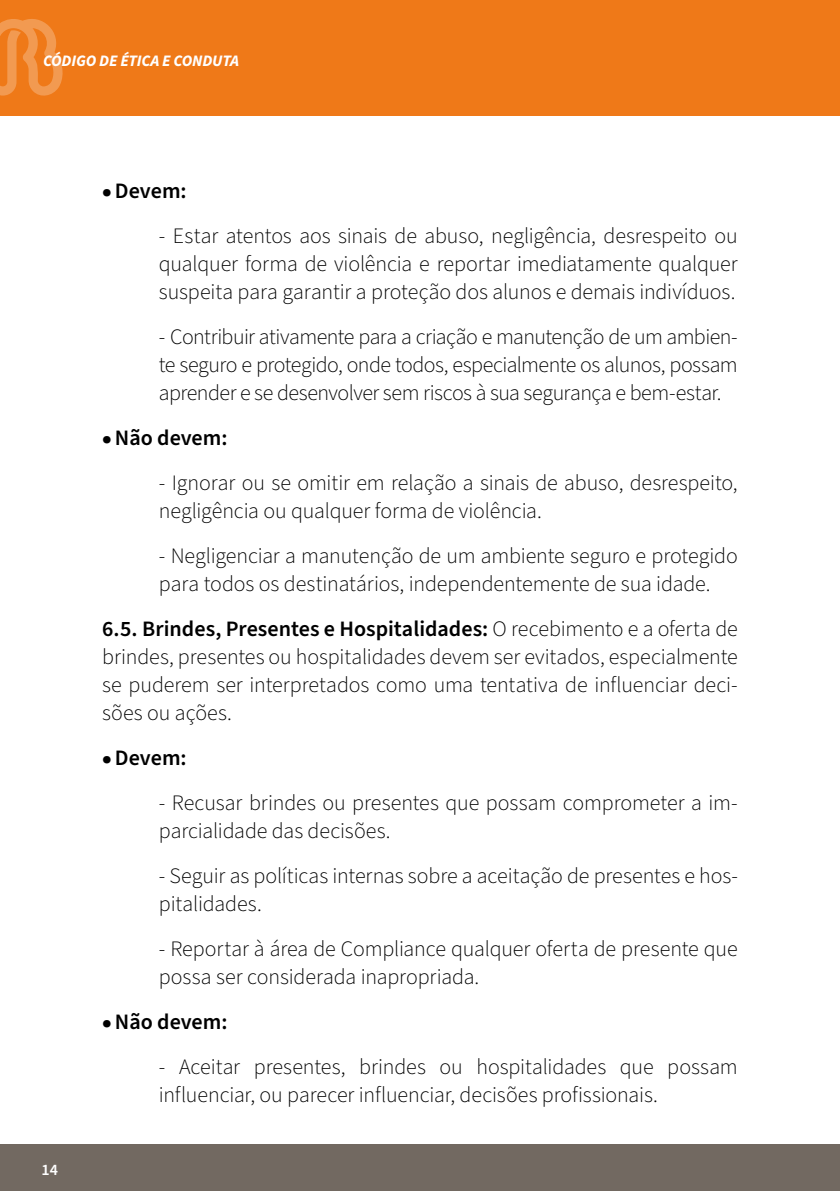
<style>
.page{position:relative;width:840px;height:1191px;background:#fff}
.page>*{position:absolute;margin:0;border:0;box-sizing:border-box;transform-origin:0 0}
.t1{font:300 22px/28px "Source Sans Pro";letter-spacing:-.005em;color:#000}
.t2{font:600 22px "Source Sans Pro";color:#000}
.t3{font:italic 700 16px "Source Sans Pro";letter-spacing:-.01em;color:#fff}
.t4{font:600 16px "Source Sans Pro";color:#fff}
.s1{font-size:16px}
.s2{font-weight:600}
</style>
<div class="page">
<div style="left:0;top:0;width:839px;height:115px;background:#ef7918"></div>
<svg style="left:0;top:19px;width:63px;height:77px"></svg>
<div style="left:0;top:1144px;width:839px;height:47px;background:#726961"></div>
<p class="t3" style="left:43px;top:49px;width:197px">CÓDIGO DE ÉTICA E CONDUTA</p>
<p class="t4" style="left:41px;top:1158px;width:18px">14</p>
<p class="t2" style="left:102px;top:176px;width:86px"><span class="s1">●</span> Devem:</p>
<p class="t1" style="left:159px;top:222px;width:580px;text-align:justify">- Estar atentos aos sinais de abuso, negligência, desrespeito ou qualquer forma de violência e reportar imediatamente qualquer suspeita para garantir a proteção dos alunos e demais indivíduos.</p>
<p class="t1" style="left:159px;top:323px;width:580px;text-align:justify">- Contribuir ativamente para a criação e manutenção de um ambien&shy;te seguro e protegido, onde todos, especialmente os alunos, possam aprender e se desenvolver sem riscos à sua segurança e bem-estar.</p>
<p class="t2" style="left:102px;top:423px;width:127px"><span class="s1">●</span> Não devem:</p>
<p class="t1" style="left:159px;top:469px;width:580px">- Ignorar ou se omitir em relação a sinais de abuso, desrespeito, negligência ou qualquer forma de violência.</p>
<p class="t1" style="left:159px;top:542px;width:580px">- Negligenciar a manutenção de um ambiente seguro e protegido para todos os destinatários, independentemente de sua idade.</p>
<p class="t1" style="left:102px;top:615px;width:636px;text-align:justify"><span class="s2">6.5. Brindes, Presentes e Hospitalidades:</span> O recebimento e a oferta de brindes, presentes ou hospitalidades devem ser evitados, especialmente se puderem ser interpretados como uma tentativa de influenciar deci&shy;sões ou ações.</p>
<p class="t2" style="left:102px;top:743px;width:86px"><span class="s1">●</span> Devem:</p>
<p class="t1" style="left:159px;top:789px;width:580px">- Recusar brindes ou presentes que possam comprometer a im&shy;parcialidade das decisões.</p>
<p class="t1" style="left:159px;top:862px;width:580px">- Seguir as políticas internas sobre a aceitação de presentes e hos&shy;pitalidades.</p>
<p class="t1" style="left:159px;top:935px;width:580px">- Reportar à área de Compliance qualquer oferta de presente que possa ser considerada inapropriada.</p>
<p class="t2" style="left:102px;top:1007px;width:127px"><span class="s1">●</span> Não devem:</p>
<p class="t1" style="left:159px;top:1053px;width:580px">- Aceitar presentes, brindes ou hospitalidades que possam influenciar, ou parecer influenciar, decisões profissionais.</p>
</div>
